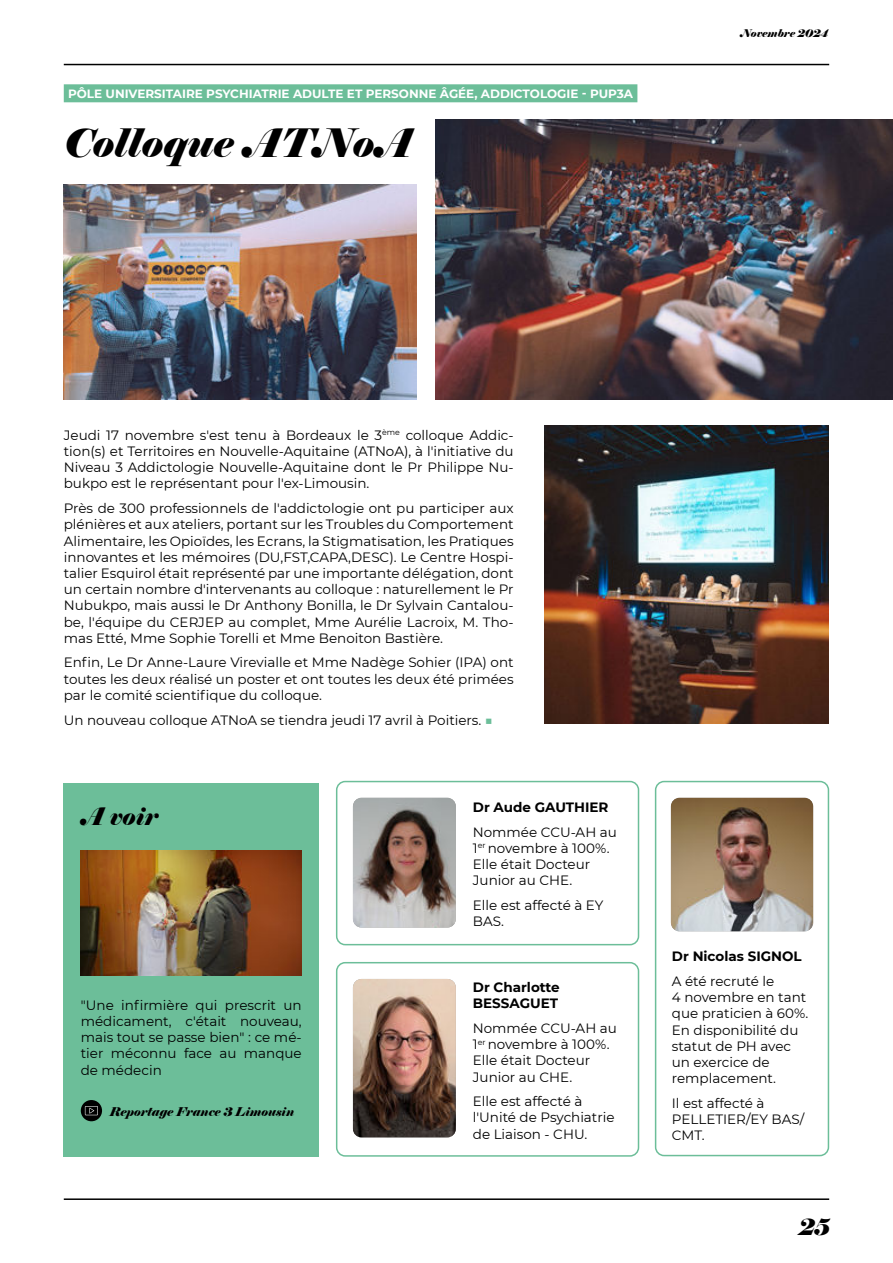
<style>
.page{position:relative;width:893px;height:1263px;background:#fff}
.page>*{position:absolute;margin:0;border:0;box-sizing:border-box;transform-origin:0 0}
.t1{font:italic 39px "Elephant";color:#000}
.t2{font:italic 24px "Elephant";color:#000}
.t3{font:italic 22.5px "Elephant";color:#000}
.t4{font:13.5px/16.2px "Montserrat";color:#000}
.t5{font:700 13.5px/16.2px "Montserrat";color:#000}
.t6{font:700 12px "Montserrat";color:#fff}
.t7{font:italic 12px "Elephant";color:#000}
.t8{font:italic 10.5px "Elephant";color:#000}
.s1{color:#6cbe99}
</style>
<div class="page">
<div style="left:64px;top:84px;width:573px;height:18px;background:#6cbe99"></div>
<div style="left:64px;top:783px;width:255px;height:373px;background:#6cbe99"></div>
<img style="left:436px;top:119px;width:457px;height:280px">
<img style="left:544px;top:426px;width:284px;height:298px">
<img style="left:64px;top:184px;width:353px;height:215px">
<div style="left:655px;top:781px;width:174px;height:375px;border:2px solid #6cbe99;border-radius:9px"></div>
<img style="left:671px;top:798px;width:142px;height:133px">
<div style="left:336px;top:962px;width:303px;height:195px;border:2px solid #6cbe99;border-radius:9px"></div>
<img style="left:353px;top:979px;width:103px;height:158px">
<div style="left:336px;top:781px;width:303px;height:164px;border:2px solid #6cbe99;border-radius:9px"></div>
<img style="left:353px;top:798px;width:103px;height:129px">
<hr style="left:64px;top:1198px;width:765px;height:2px;background:#000">
<hr style="left:64px;top:64px;width:765px;height:1px;background:#000">
<div style="left:81px;top:1100px;width:21px;height:21px;background:#000;border-radius:50%"></div>
<svg style="left:85px;top:1106px;width:13px;height:9px"></svg>
<img style="left:81px;top:850px;width:221px;height:125px">
<img style="left:143px;top:879px;width:96px;height:68px">
<p class="t6" style="left:68px;top:85px;width:567px">PÔLE UNIVERSITAIRE PSYCHIATRIE ADULTE ET PERSONNE ÂGÉE, ADDICTOLOGIE - PUP3A</p>
<h1 class="t1" style="left:64px;top:126px;width:350px">Colloque ATNoA</h1>
<p class="t8" style="left:740px;top:28px;width:90px">Novembre 2024</p>
<p class="t4" style="left:64px;top:427px;width:451px;text-align:justify">Jeudi 17 novembre s'est tenu à Bordeaux le 3<sup>ème</sup> colloque Addic&shy;tion(s) et Territoires en Nouvelle-Aquitaine (ATNoA), à l'initiative du Niveau 3 Addictologie Nouvelle-Aquitaine dont le Pr Philippe Nu&shy;bukpo est le représentant pour l'ex-Limousin.</p>
<p class="t4" style="left:64px;top:500px;width:451px;text-align:justify">Près de 300 professionnels de l'addictologie ont pu participer aux plénières et aux ateliers, portant sur les Troubles du Comportement Alimentaire, les Opioïdes, les Ecrans, la Stigmatisation, les Pratiques innovantes et les mémoires (DU,FST,CAPA,DESC). Le Centre Hospi&shy;talier Esquirol était représenté par une importante délégation, dont un certain nombre d'intervenants au colloque : naturellement le Pr Nubukpo, mais aussi le Dr Anthony Bonilla, le Dr Sylvain Cantalou&shy;be, l'équipe du CERJEP au complet, Mme Aurélie Lacroix, M. Tho&shy;mas Etté, Mme Sophie Torelli et Mme Benoiton Bastière.</p>
<p class="t4" style="left:64px;top:654px;width:451px;text-align:justify">Enfin, Le Dr Anne-Laure Virevialle et Mme Nadège Sohier (IPA) ont toutes les deux réalisé un poster et ont toutes les deux été primées par le comité scientifique du colloque.</p>
<p class="t4" style="left:64px;top:712px;width:431px">Un nouveau colloque ATNoA se tiendra jeudi 17 avril à Poitiers. <span class="s1">■</span></p>
<h2 class="t2" style="left:81px;top:805px;width:79px">A voir</h2>
<p class="t4" style="left:81px;top:996px;width:222px;text-align:justify">"Une infirmière qui prescrit un médicament, c'était nouveau, mais tout se passe bien" : ce mé&shy;tier méconnu face au manque de médecin</p>
<p class="t7" style="left:109px;top:1107px;width:186px">Reportage France 3 Limousin</p>
<p class="t5" style="left:473px;top:799px;width:137px">Dr Aude GAUTHIER</p>
<p class="t4" style="left:473px;top:824px;width:146px">Nommée CCU-AH au<br>1<sup>er</sup> novembre à 100%.<br>Elle était Docteur<br>Junior au CHE.</p>
<p class="t4" style="left:473px;top:897px;width:132px">Elle est affecté à EY<br>BAS.</p>
<p class="t5" style="left:473px;top:979px;width:88px">Dr Charlotte<br>BESSAGUET</p>
<p class="t4" style="left:473px;top:1020px;width:146px">Nommée CCU-AH au<br>1<sup>er</sup> novembre à 100%.<br>Elle était Docteur<br>Junior au CHE.</p>
<p class="t4" style="left:473px;top:1094px;width:143px">Elle est affecté à l'Unité de Psychiatrie de Liaison - CHU.</p>
<p class="t5" style="left:672px;top:948px;width:131px">Dr Nicolas SIGNOL</p>
<p class="t4" style="left:672px;top:973px;width:138px">A été recruté le<br>4 novembre en tant que praticien à 60%.<br>En disponibilité du statut de PH avec un exercice de remplacement.</p>
<p class="t4" style="left:672px;top:1095px;width:134px">Il est affecté à<br>PELLETIER/EY BAS/<br>CMT.</p>
<h3 class="t3" style="left:799px;top:1217px;width:32px">25</h3>
</div>
